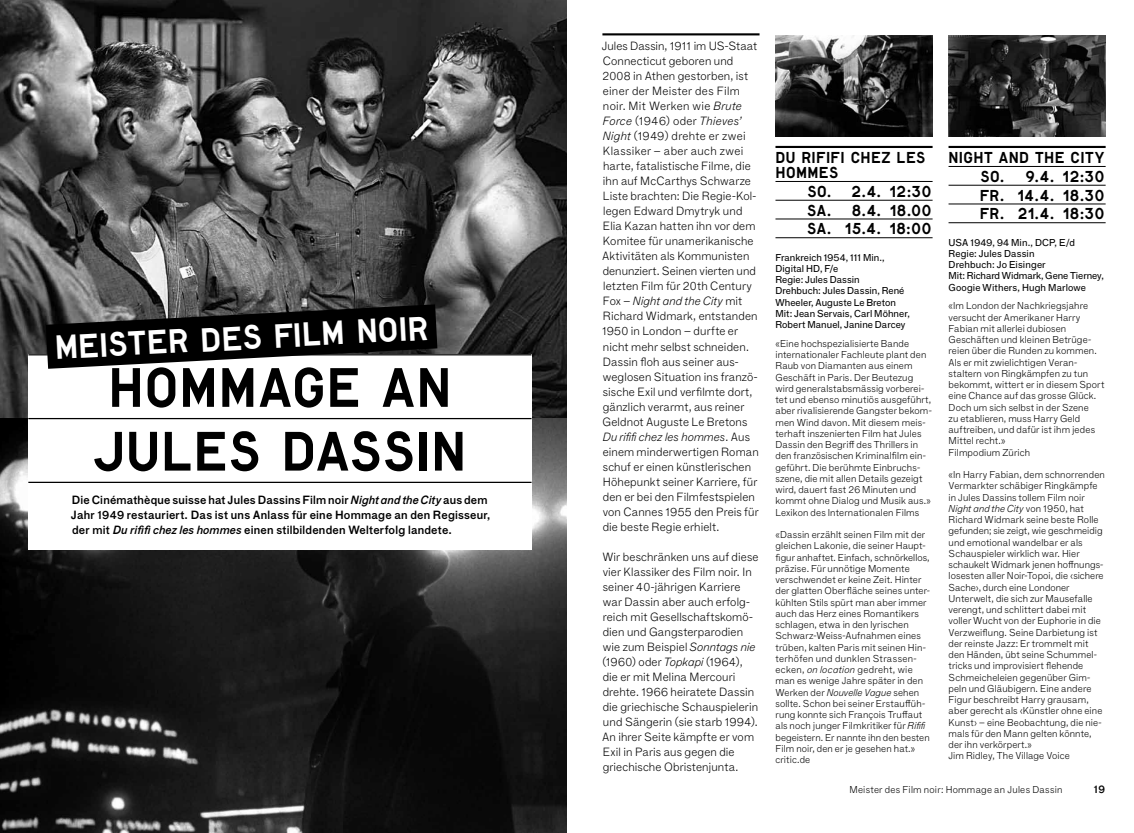
<style>
.page{position:relative;width:1134px;height:833px;background:#fff}
.page>*{position:absolute;margin:0;border:0;box-sizing:border-box;transform-origin:0 0}
.t1{font:52.5px/63.8px "Lutz Headline";letter-spacing:.015em;color:#000}
.t2{font:31.88px "Lutz Headline";color:#fff}
.t3{font:15px/18.8px "Lutz Headline";letter-spacing:.025em;color:#000;text-align:justify}
.t4{font:100 11.5px/15px "F Grotesk";letter-spacing:.01em;color:#000}
.t5{font:11.5px/15px "F Grotesk Demi";letter-spacing:.02em;color:#000}
.t6{font:10.62px "F Grotesk Demi";color:#000}
.t7{font:100 9.75px/11.2px "F Grotesk";letter-spacing:.015em;color:#000}
.t8{font:9.75px/11.2px "F Grotesk";letter-spacing:.005em;color:#000}
.s1{font-style:italic}
</style>
<div class="page">
<img style="left:0;top:0;width:567px;height:833px">
<img style="left:948px;top:35px;width:158px;height:102px">
<img style="left:775px;top:35px;width:157px;height:102px">
<hr style="left:948px;top:146px;width:158px;height:2px;background:#000">
<hr style="left:948px;top:166px;width:158px;height:1px;background:#000">
<hr style="left:948px;top:185px;width:158px;height:1px;background:#000">
<hr style="left:948px;top:204px;width:158px;height:1px;background:#000">
<hr style="left:948px;top:222px;width:158px;height:1px;background:#000">
<hr style="left:775px;top:146px;width:157px;height:2px;background:#000">
<hr style="left:775px;top:181px;width:157px;height:1px;background:#000">
<hr style="left:775px;top:200px;width:157px;height:1px;background:#000">
<hr style="left:775px;top:219px;width:157px;height:1px;background:#000">
<hr style="left:775px;top:237px;width:157px;height:1px;background:#000">
<div style="left:28px;top:354px;width:503px;height:195px;background:#fff"></div>
<hr style="left:28px;top:354px;width:503px;height:1px;background:#000">
<hr style="left:28px;top:418px;width:503px;height:1px;background:#000">
<hr style="left:28px;top:482px;width:503px;height:1px;background:#000">
<hr style="left:602px;top:33px;width:157px;height:2px;background:#000">
<svg style="left:46px;top:304px;width:391px;height:65px;background:#333"></svg>
<h2 class="t2" style="left:54px;top:327px;width:376px;rotate:-3deg">MEISTER DES FI LM NOIR</h2>
<h1 class="t1" style="left:93px;top:354px;width:374px">HOMMAGE AN<br>JULES DASSIN</h1>
<p class="t5" style="left:71px;top:493px;width:421px">Die Cinémathèque suisse hat Jules Dassins Film noir <span class="s1">Night and the City</span> aus dem<br>Jahr 1949 restauriert. Das ist uns Anlass für eine Hommage an den Regisseur, der mit <span class="s1">Du rififi chez les hommes</span> einen stilbildenden Welterfolg landete.</p>
<p class="t4" style="left:602px;top:38px;width:159px">Jules Dassin, 1911 im US-Staat<br>Connecticut geboren und<br>2008 in Athen gestorben, ist einer der Meister des Film noir. Mit Werken wie <span class="s1">Brute<br>Force</span> (1946) oder <span class="s1">Thieves’<br>Night</span> (1949) drehte er zwei<br>Klassiker – aber auch zwei harte, fatalistische Filme, die ihn auf McCarthys Schwarze<br>Liste brachten: Die Regie-Kol&shy;legen Edward Dmytryk und<br>Elia Kazan hatten ihn vor dem<br>Komitee für unamerikanische<br>Aktivitäten als Kommunisten denunziert. Seinen vierten und letzten Film für 20th Century<br>Fox – <span class="s1">Night and the City</span> mit<br>Richard Widmark, entstanden<br>1950 in London – durfte er nicht mehr selbst schneiden.<br>Dassin floh aus seiner aus&shy;weglosen Situation ins franzö&shy;sische Exil und verfilmte dort, gänzlich verarmt, aus reiner<br>Geldnot Auguste Le Bretons<br><span class="s1">Du rififi chez les hommes</span>. Aus einem minderwertigen Roman schuf er einen künstlerischen<br>Höhepunkt seiner Karriere, für den er bei den Filmfestspielen von Cannes 1955 den Preis für die beste Regie erhielt.</p>
<p class="t4" style="left:602px;top:548px;width:158px">Wir beschränken uns auf diese vier Klassiker des Film noir. In seiner 40-jährigen Karriere war Dassin aber auch erfolg&shy;reich mit Gesellschaftskomö&shy;dien und Gangsterparodien wie zum Beispiel <span class="s1">Sonntags nie </span>(1960) oder <span class="s1">Topkapi</span> (1964), die er mit Melina Mercouri drehte. 1966 heiratete Dassin die griechische Schauspielerin und Sängerin (sie starb 1994).<br>An ihrer Seite kämpfte er vom<br>Exil in Paris aus gegen die griechische Obristenjunta.</p>
<h3 class="t3" style="left:775px;top:150px;width:151px;line-height:15px">DU RIFIFI CHEZ LES<br>HOMMES</h3>
<h3 class="t3" style="left:807px;top:181px;width:126px">SO. 2.4. 12:30<br>SA. 8.4. 18.00<br>SA. 15.4. 18:00</h3>
<p class="t8" style="left:775px;top:251px;width:136px">Frankreich 1954, 111 Min.,<br>Digital HD, F/e<br>Regie: Jules Dassin<br>Drehbuch: Jules Dassin, René<br>Wheeler, Auguste Le Breton<br>Mit: Jean Servais, Carl Möhner,<br>Robert Manuel, Janine Darcey</p>
<p class="t7" style="left:775px;top:337px;width:158px">«Eine hochspezialisierte Bande internationaler Fachleute plant den Raub von Diamanten aus einem Geschäft in Paris. Der Beutezug wird generalstabsmässig vorberei&shy;tet und ebenso minutiös ausgeführt, aber rivalisierende Gangster bekom&shy;men Wind davon. Mit diesem meis&shy;terhaft inszenierten Film hat Jules Dassin den Begriff des Thrillers in den französischen Kriminalfilm ein&shy;geführt. Die berühmte Einbruchs&shy;szene, die mit allen Details gezeigt wird, dauert fast 26 Minuten und kommt ohne Dialog und Musik aus.» Lexikon des Internationalen Films</p>
<p class="t7" style="left:775px;top:528px;width:156px">«Dassin erzählt seinen Film mit der gleichen Lakonie, die seiner Haupt&shy;figur anhaftet. Einfach, schnörkellos, präzise. Für unnötige Momente verschwendet er keine Zeit. Hinter der glatten Oberfläche seines unter&shy;kühlten Stils spürt man aber immer auch das Herz eines Romantikers schlagen, etwa in den lyrischen Schwarz-Weiss-Aufnahmen eines trüben, kalten Paris mit seinen Hin&shy;terhöfen und dunklen Strassen&shy;ecken, <span class="s1">on location</span> gedreht, wie man es wenige Jahre später in den Werken der <span class="s1">Nouvelle Vague</span> sehen sollte. Schon bei seiner Erstauffüh&shy;rung konnte sich François Truffaut als noch junger Filmkritiker für <span class="s1">Rififi </span>begeistern. Er nannte ihn den besten Film noir, den er je gesehen hat.» critic.de</p>
<h3 class="t3" style="left:980px;top:148px;width:127px;text-indent:-31px">NIGHT AND THE CITY SO. 9.4. 12:30<br>FR. 14.4. 18.30<br>FR. 21.4. 18:30</h3>
<p class="t8" style="left:948px;top:236px;width:157px">USA 1949, 94 Min., DCP, E/d<br>Regie: Jules Dassin<br>Drehbuch: Jo Eisinger<br>Mit: Richard Widmark, Gene Tierney,<br>Googie Withers, Hugh Marlowe</p>
<p class="t7" style="left:948px;top:300px;width:157px">«Im London der Nachkriegsjahre versucht der Amerikaner Harry<br>Fabian mit allerlei dubiosen<br>Geschäften und kleinen Betrüge&shy;reien über die Runden zu kommen.<br>Als er mit zwielichtigen Veran&shy;staltern von Ringkämpfen zu tun bekommt, wittert er in diesem Sport eine Chance auf das grosse Glück.<br>Doch um sich selbst in der Szene<br>zu etablieren, muss Harry Geld auftreiben, und dafür ist ihm jedes<br>Mittel recht.»<br>Filmpodium Zürich</p>
<p class="t7" style="left:948px;top:468px;width:158px">«In Harry Fabian, dem schnorrenden Vermarkter schäbiger Ringkämpfe in Jules Dassins tollem Film noir <span class="s1">Night and the City</span> von 1950, hat Richard Widmark seine beste Rolle gefunden; sie zeigt, wie geschmeidig und emotional wandelbar er als Schauspieler wirklich war. Hier schaukelt Widmark jenen hoffnungs&shy;losesten aller Noir-Topoi, die ‹sichere Sache›, durch eine Londoner Unterwelt, die sich zur Mausefalle verengt, und schlittert dabei mit voller Wucht von der Euphorie in die Verzweiflung. Seine Darbietung ist der reinste Jazz: Er trommelt mit den Händen, übt seine Schummel&shy;tricks und improvisiert flehende Schmeicheleien gegenüber Gim&shy;peln und Gläubigern. Eine andere Figur beschreibt Harry grausam, aber gerecht als ‹Künstler ohne eine Kunst› – eine Beobachtung, die nie&shy;mals für den Mann gelten könnte, der ihn verkörpert.»<br>Jim Ridley, The Village Voice</p>
<p class="t7" style="left:849px;top:783px;width:214px">Meister des Film noir: Hommage an Jules Dassin</p>
<p class="t6" style="left:1094px;top:783px;width:13px">19</p>
</div>
